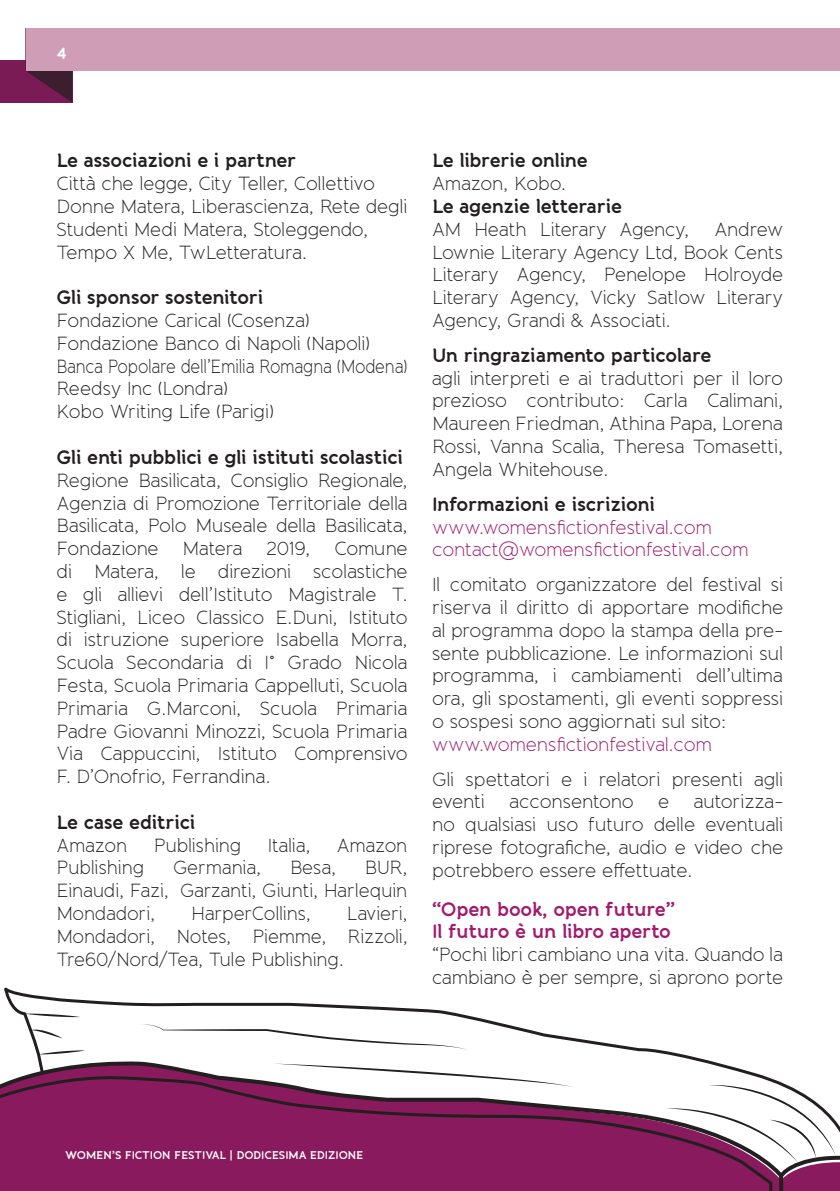
<style>
.page{position:relative;width:840px;height:1191px;background:#fff}
.page>*{position:absolute;margin:0;border:0;box-sizing:border-box;transform-origin:0 0}
.t1{font:300 19px/22.8px "Banda";letter-spacing:-.015em;color:#231f20;text-align:justify}
.t2{font:700 19px "Banda";letter-spacing:-.02em;color:#231f20}
.t3{font:300 19px/22.8px "Banda";letter-spacing:-.01em;color:#a11a6d}
.t4{font:700 19px/22.8px "Banda";letter-spacing:-.01em;color:#a11a6d}
.t5{font:700 16px "Banda";color:#fff}
.t6{font:700 11px "Banda";letter-spacing:-.01em;color:#fff}
</style>
<div class="page">
<div style="left:0;top:60px;width:72px;height:43px;background:#7b1b56"></div>
<div style="left:0;top:1083px;width:665px;height:108px;background:#881a5d"></div>
<svg style="left:3px;top:989px;width:782px;height:171px"></svg>
<svg style="left:25px;top:1013px;width:55px;height:4px"></svg>
<svg style="left:31px;top:1029px;width:31px;height:9px"></svg>
<svg style="left:38px;top:1050px;width:47px;height:4px"></svg>
<svg style="left:140px;top:1024px;width:328px;height:26px"></svg>
<svg style="left:272px;top:1063px;width:302px;height:24px"></svg>
<svg style="left:665px;top:1084px;width:174px;height:107px"></svg>
<svg style="left:26px;top:71px;width:46px;height:31px"></svg>
<div style="left:26px;top:28px;width:813px;height:43px;background:#cf9db6"></div>
<p class="t5" style="left:57px;top:43px;width:11px">4</p>
<p class="t2" style="left:56px;top:149px;width:241px">Le associazioni e i partner</p>
<p class="t1" style="left:56px;top:172px;width:352px;text-align:left">Città che legge, City Teller, Collettivo Donne Matera, Liberascienza, Rete degli Studenti Medi Matera, Stoleggendo, Tempo X Me, TwLetteratura.</p>
<p class="t2" style="left:56px;top:285px;width:208px">Gli sponsor sostenitori</p>
<p class="t1" style="left:56px;top:309px;width:352px;text-align:left">Fondazione Carical (Cosenza)<br>Fondazione Banco di Napoli (Napoli)<br>Banca Popolare dell’Emilia Romagna (Modena)<br>Reedsy Inc (Londra)<br>Kobo Writing Life (Parigi)</p>
<p class="t2" style="left:56px;top:445px;width:348px">Gli enti pubblici e gli istituti scolastici</p>
<p class="t1" style="left:56px;top:468px;width:352px">Regione Basilicata, Consiglio Regionale, Agenzia di Promozione Territoriale della Basilicata, Polo Museale della Basilicata, Fondazione</p>
<p class="t1" style="left:56px;top:537px;width:352px;text-indent:278px">Comune di Matera, le direzioni scolastiche e gli allievi dell’Istituto Magistrale T.<br>Stigliani, Liceo Classico E.Duni, Istituto di istruzione superiore Isabella Morra, Scuola Secondaria di I° Grado Nicola Festa, Scuola Primaria Cappelluti, Scuola Primaria G.Marconi, Scuola Primaria Padre Giovanni Minozzi, Scuola Primaria Via Cappuccini, Istituto Comprensivo F. D’Onofrio, Ferrandina.</p>
<p class="t2" style="left:56px;top:810px;width:140px">Le case editrici</p>
<p class="t1" style="left:56px;top:833px;width:72px">Amazon</p>
<p class="t1" style="left:154px;top:833px;width:89px">Publishing</p>
<p class="t1" style="left:267px;top:833px;width:44px">Italia,</p>
<p class="t1" style="left:336px;top:833px;width:72px">Amazon</p>
<p class="t1" style="left:56px;top:856px;width:89px">Publishing</p>
<p class="t1" style="left:173px;top:856px;width:90px">Germania,</p>
<p class="t1" style="left:290px;top:856px;width:47px">Besa,</p>
<p class="t1" style="left:182px;top:537px;width:62px">Matera</p>
<p class="t1" style="left:266px;top:537px;width:45px">2019,</p>
<p class="t1" style="left:56px;top:856px;width:352px;text-indent:308px">BUR, Einaudi, Fazi, Garzanti, Giunti, Harlequin Mondadori,</p>
<p class="t1" style="left:56px;top:902px;width:352px;text-indent:290px">Lavieri, Mondadori, Notes, Piemme, Rizzoli, Tre60/Nord/Tea, Tule Publishing.</p>
<p class="t1" style="left:191px;top:902px;width:121px">HarperCollins,</p>
<p class="t2" style="left:432px;top:149px;width:157px">Le librerie online</p>
<p class="t1" style="left:432px;top:172px;width:135px">Amazon, Kobo.</p>
<p class="t2" style="left:432px;top:194px;width:191px">Le agenzie letterarie</p>
<p class="t1" style="left:432px;top:218px;width:258px">AM Heath Literary Agency,</p>
<p class="t1" style="left:432px;top:218px;width:352px;text-indent:282px">Andrew Lownie Literary Agency Ltd, Book Cents Literary Agency, Penelope Holroyde Literary Agency, Vicky Satlow Literary Agency, Grandi &amp; Associati.</p>
<p class="t2" style="left:432px;top:343px;width:281px">Un ringraziamento particolare</p>
<p class="t1" style="left:432px;top:366px;width:352px">agli interpreti e ai traduttori per il loro prezioso contributo: Carla Calimani, Maureen Friedman, Athina Papa, Lorena Rossi, Vanna Scalia, Theresa Tomasetti, Angela Whitehouse.</p>
<p class="t2" style="left:432px;top:492px;width:224px">Informazioni e iscrizioni</p>
<p class="t3" style="left:432px;top:515px;width:318px">www.womensfictionfestival.com contact@womensfictionfestival.com</p>
<p class="t1" style="left:432px;top:573px;width:352px">Il comitato organizzatore del festival si riserva il diritto di apportare modifiche al programma dopo la stampa della pre&shy;sente pubblicazione. Le informazioni sul programma, i cambiamenti dell’ultima ora, gli spostamenti, gli eventi soppressi o sospesi sono aggiornati sul sito:</p>
<p class="t3" style="left:432px;top:732px;width:282px">www.womensfictionfestival.com</p>
<p class="t1" style="left:432px;top:767px;width:352px">Gli spettatori e i relatori presenti agli eventi</p>
<p class="t1" style="left:432px;top:790px;width:352px;text-indent:261px">autorizza&shy;no qualsiasi uso futuro delle eventuali riprese fotografiche, audio e video che potrebbero essere effettuate.</p>
<p class="t4" style="left:432px;top:897px;width:245px">“Open book, open future”<br>Il futuro è un libro aperto</p>
<p class="t1" style="left:432px;top:943px;width:352px">“Pochi libri cambiano una vita. Quando la cambiano è per sempre, si aprono porte</p>
<p class="t1" style="left:509px;top:790px;width:126px">acconsentono</p>
<p class="t1" style="left:658px;top:790px;width:13px">e</p>
<p class="t6" style="left:65px;top:1148px;width:299px">WOMEN’S FICTION FESTIVAL | DODICESIMA EDIZIONE</p>
</div>
